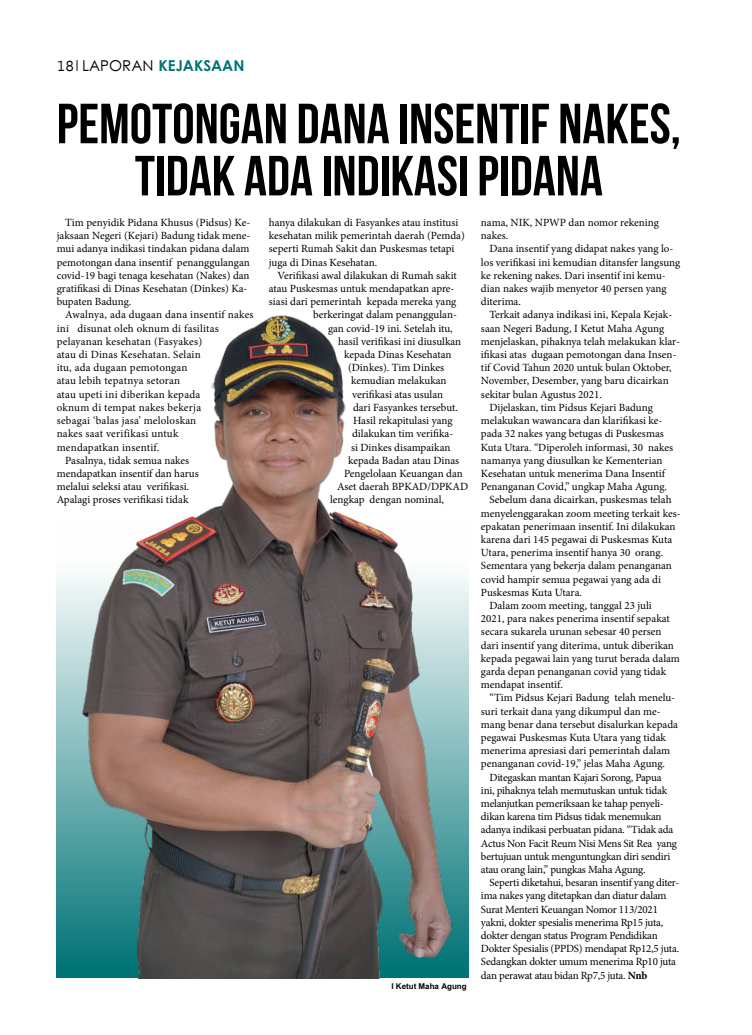
<style>
.page{position:relative;width:752px;height:1035px;background:#fff}
.page>*{position:absolute;margin:0;border:0;box-sizing:border-box;transform-origin:0 0}
.t1{font:700 56.5px/52.1px "Bebas Neue";color:#000;text-align:center}
.t2{font:15px "Levenim";color:#000}
.t3{font:11px/13.2px "Minion Pro";letter-spacing:-.005em;color:#000}
.t4{font:11px "Minion Pro";letter-spacing:.02em;color:#000}
.t5{font:11px "Minion Pro";letter-spacing:-.025em;color:#000}
.t6{font:11px "Minion Pro";letter-spacing:.015em;color:#000}
.t7{font:11px "Minion Pro";letter-spacing:-.03em;color:#000}
.t8{font:700 8px "Arial";color:#000}
.s1{font-weight:700;color:#007376}
.s2{font-weight:700}
</style>
<div class="page">
<img style="left:57px;top:315px;width:411px;height:663px">
<h2 class="t2" style="left:57px;top:57px;width:189px">18 LAPORAN <span class="s1">KEJAKSAAN</span></h2>
<h1 class="t1" style="left:57px;top:97px;width:625px">PEMOTONGAN DANA INSENTIF NAKES,<br>TIDAK ADA INDIKASI PIDANA</h1>
<p class="t3" style="left:57px;top:216px;width:195px;text-indent:9px">Tim penyidik Pidana Khusus (Pidsus) Ke&shy;jaksaan Negeri (Kejari) Badung tidak mene&shy;mui adanya indikasi tindakan pidana dalam pemotongan dana insentif penanggulangan covid-19 bagi tenaga kesehatan (Nakes) dan gratifikasi di Dinas Kesehatan (Dinkes) Ka&shy;bupaten Badung.</p>
<p class="t4" style="left:65px;top:307px;width:190px">Awalnya, ada dugaan dana insentif nakes</p>
<p class="t4" style="left:57px;top:321px;width:164px">ini disunat oleh oknum di fasilitas</p>
<p class="t6" style="left:57px;top:334px;width:147px">pelayanan kesehatan (Fasyakes)</p>
<p class="t6" style="left:57px;top:347px;width:145px">atau di Dinas Kesehatan. Selain</p>
<p class="t6" style="left:57px;top:360px;width:132px">itu, ada dugaan pemotongan</p>
<p class="t4" style="left:57px;top:373px;width:125px">atau lebih tepatnya setoran</p>
<p class="t4" style="left:57px;top:387px;width:145px">atau upeti ini diberikan kepada</p>
<p class="t4" style="left:57px;top:400px;width:146px">oknum di tempat nakes bekerja</p>
<p class="t4" style="left:57px;top:413px;width:141px">sebagai ‘balas jasa’ meloloskan</p>
<p class="t4" style="left:57px;top:426px;width:123px">nakes saat verifikasi untuk</p>
<p class="t4" style="left:57px;top:439px;width:104px">mendapatkan insentif.</p>
<p class="t3" style="left:65px;top:453px;width:125px">Pasalnya, tidak semua nakes</p>
<p class="t3" style="left:57px;top:467px;width:143px">mendapatkan insentif dan harus</p>
<p class="t3" style="left:57px;top:480px;width:134px">melalui seleksi atau verifikasi.</p>
<p class="t3" style="left:57px;top:493px;width:133px">Apalagi proses verifikasi tidak</p>
<p class="t3" style="left:269px;top:216px;width:197px">hanya dilakukan di Fasyankes atau institusi kesehatan milik pemerintah daerah (Pemda) seperti Rumah Sakit dan Puskesmas tetapi juga di Dinas Kesehatan.</p>
<p class="t3" style="left:277px;top:269px;width:181px">Verifikasi awal dilakukan di Rumah sakit</p>
<p class="t3" style="left:269px;top:282px;width:187px">atau Puskesmas untuk mendapatkan apre-</p>
<p class="t3" style="left:269px;top:295px;width:189px">siasi dari pemerintah kepada mereka yang</p>
<p class="t3" style="left:313px;top:308px;width:145px">berkeringat dalam penanggulan-</p>
<p class="t3" style="left:328px;top:321px;width:126px">gan covid-19 ini. Setelah itu,</p>
<p class="t3" style="left:338px;top:335px;width:125px">hasil verifikasi ini diusulkan</p>
<p class="t3" style="left:344px;top:348px;width:109px">kepada Dinas Kesehatan</p>
<p class="t3" style="left:348px;top:361px;width:98px">(Dinkes). Tim Dinkes</p>
<p class="t3" style="left:351px;top:374px;width:97px">kemudian melakukan</p>
<p class="t3" style="left:352px;top:387px;width:93px">verifikasi atas usulan</p>
<p class="t3" style="left:353px;top:401px;width:106px">dari Fasyankes tersebut.</p>
<p class="t3" style="left:353px;top:414px;width:101px">Hasil rekapitulasi yang</p>
<p class="t3" style="left:352px;top:427px;width:103px">dilakukan tim verifika-</p>
<p class="t3" style="left:351px;top:440px;width:101px">si Dinkes disampaikan</p>
<p class="t3" style="left:348px;top:453px;width:113px">kepada Badan atau Dinas</p>
<p class="t3" style="left:344px;top:467px;width:120px">Pengelolaan Keuangan dan</p>
<p class="t3" style="left:337px;top:480px;width:132px">Aset daerah BPKAD/DPKAD</p>
<p class="t3" style="left:330px;top:493px;width:115px">lengkap dengan nominal,</p>
<p class="t8" style="left:391px;top:982px;width:77px">I Ketut Maha Agung</p>
<p class="t3" style="left:480px;top:216px;width:179px">nama, NIK, NPWP dan nomor rekening nakes.</p>
<p class="t3" style="left:480px;top:242px;width:201px;text-indent:9px">Dana insentif yang didapat nakes yang lo&shy;los verifikasi ini kemudian ditansfer langsung ke rekening nakes. Dari insentif ini kemu&shy;dian nakes wajib menyetor 40 persen yang diterima.</p>
<p class="t3" style="left:489px;top:308px;width:184px">Terkait adanya indikasi ini, Kepala Kejak-</p>
<p class="t3" style="left:480px;top:321px;width:185px">saan Negeri Badung, I Ketut Maha Agung</p>
<p class="t3" style="left:480px;top:335px;width:200px">menjelaskan, pihaknya telah melakukan klar-</p>
<p class="t3" style="left:480px;top:348px;width:197px">ifikasi atas dugaan pemotongan dana Insen-</p>
<p class="t3" style="left:480px;top:361px;width:192px">tif Covid Tahun 2020 untuk bulan Oktober,</p>
<p class="t3" style="left:480px;top:374px;width:189px">November, Desember, yang baru dicairkan</p>
<p class="t3" style="left:480px;top:387px;width:122px">sekitar bulan Agustus 2021.</p>
<p class="t3" style="left:489px;top:401px;width:165px">Dijelaskan, tim Pidsus Kejari Badung</p>
<p class="t3" style="left:480px;top:414px;width:183px">melakukan wawancara dan klarifikasi ke-</p>
<p class="t3" style="left:480px;top:427px;width:184px">pada 32 nakes yang betugas di Puskesmas</p>
<p class="t3" style="left:480px;top:440px;width:193px">Kuta Utara. “Diperoleh informasi, 30 nakes</p>
<p class="t3" style="left:480px;top:453px;width:183px">namanya yang diusulkan ke Kementerian</p>
<p class="t3" style="left:480px;top:467px;width:186px">Kesehatan untuk menerima Dana Insentif</p>
<p class="t3" style="left:480px;top:480px;width:187px">Penanganan Covid,” ungkap Maha Agung.</p>
<p class="t3" style="left:489px;top:493px;width:183px">Sebelum dana dicairkan, puskesmas telah</p>
<p class="t3" style="left:480px;top:506px;width:201px">menyelenggarakan zoom meeting terkait kes-</p>
<p class="t3" style="left:480px;top:519px;width:196px">epakatan penerimaan insentif. Ini dilakukan</p>
<p class="t3" style="left:480px;top:533px;width:193px">karena dari 145 pegawai di Puskesmas Kuta</p>
<p class="t3" style="left:480px;top:546px;width:184px">Utara, penerima insentif hanya 30 orang.</p>
<p class="t3" style="left:480px;top:559px;width:192px">Sementara yang bekerja dalam penanganan</p>
<p class="t3" style="left:480px;top:572px;width:181px">covid hampir semua pegawai yang ada di</p>
<p class="t3" style="left:480px;top:585px;width:102px">Puskesmas Kuta Utara.</p>
<p class="t3" style="left:489px;top:599px;width:164px">Dalam zoom meeting, tanggal 23 juli</p>
<p class="t3" style="left:480px;top:612px;width:190px">2021, para nakes penerima insentif sepakat</p>
<p class="t3" style="left:480px;top:625px;width:182px">secara sukarela urunan sebesar 40 persen</p>
<p class="t3" style="left:480px;top:638px;width:194px">dari insentif yang diterima, untuk diberikan</p>
<p class="t3" style="left:480px;top:651px;width:200px">kepada pegawai lain yang turut berada dalam</p>
<p class="t3" style="left:480px;top:665px;width:187px">garda depan penanganan covid yang tidak</p>
<p class="t3" style="left:480px;top:678px;width:83px">mendapat insentif.</p>
<p class="t3" style="left:489px;top:691px;width:187px">“Tim Pidsus Kejari Badung telah menelu-</p>
<p class="t3" style="left:480px;top:704px;width:181px">suri terkait dana yang dikumpul dan me-</p>
<p class="t3" style="left:480px;top:717px;width:198px">mang benar dana tersebut disalurkan kepada</p>
<p class="t3" style="left:480px;top:731px;width:186px">pegawai Puskesmas Kuta Utara yang tidak</p>
<p class="t3" style="left:480px;top:744px;width:191px">menerima apresiasi dari pemerintah dalam</p>
<p class="t3" style="left:480px;top:757px;width:186px">penanganan covid-19,” jelas Maha Agung.</p>
<p class="t7" style="left:489px;top:769px;width:173px">Ditegaskan mantan Kajari Sorong, Papua</p>
<p class="t3" style="left:480px;top:783px;width:187px">ini, pihaknya telah memutuskan untuk tidak</p>
<p class="t3" style="left:480px;top:797px;width:184px">melanjutkan pemeriksaan ke tahap penyeli-</p>
<p class="t3" style="left:480px;top:810px;width:182px">dikan karena tim Pidsus tidak menemukan</p>
<p class="t3" style="left:480px;top:823px;width:194px">adanya indikasi perbuatan pidana. “Tidak ada</p>
<p class="t5" style="left:480px;top:835px;width:197px">Actus Non Facit Reum Nisi Mens Sit Rea yang</p>
<p class="t3" style="left:480px;top:849px;width:191px">bertujuan untuk menguntungkan diri sendiri</p>
<p class="t5" style="left:480px;top:862px;width:166px">atau orang lain,” pungkas Maha Agung.</p>
<p class="t3" style="left:489px;top:876px;width:191px">Seperti diketahui, besaran insentif yang diter-</p>
<p class="t3" style="left:480px;top:889px;width:187px">ima nakes yang ditetapkan dan diatur dalam</p>
<p class="t3" style="left:480px;top:902px;width:178px">Surat Menteri Keuangan Nomor 113/2021</p>
<p class="t3" style="left:480px;top:915px;width:184px">yakni, dokter spesialis menerima Rp15 juta,</p>
<p class="t3" style="left:480px;top:929px;width:178px">dokter dengan status Program Pendidikan</p>
<p class="t3" style="left:480px;top:942px;width:200px">Dokter Spesialis (PPDS) mendapat Rp12,5 juta.</p>
<p class="t3" style="left:480px;top:955px;width:196px">Sedangkan dokter umum menerima Rp10 juta</p>
<p class="t5" style="left:480px;top:967px;width:168px">dan perawat atau bidan Rp7,5 juta. <span class="s2">Nnb</span></p>
</div>
